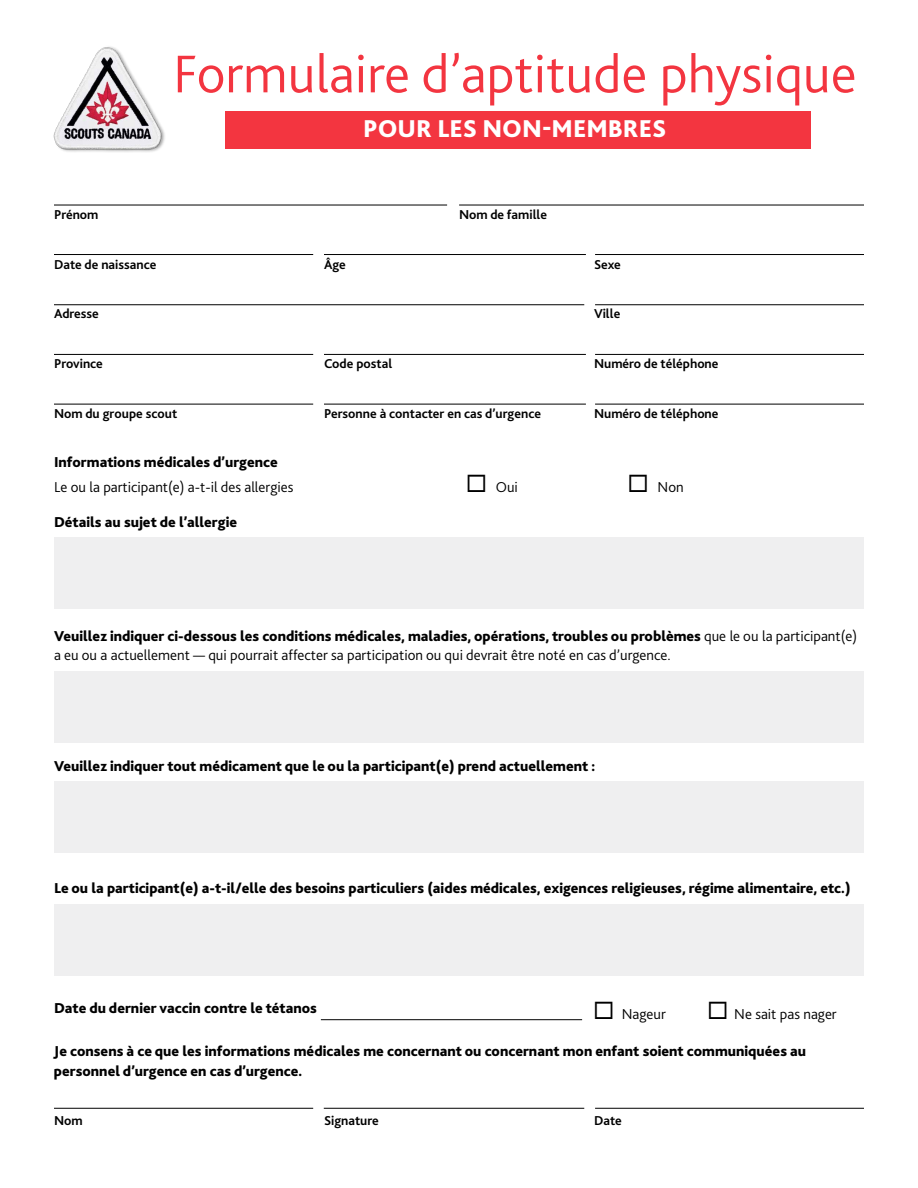
<style>
.page{position:relative;width:918px;height:1188px;background:#fff}
.page>*{position:absolute;margin:0;border:0;box-sizing:border-box;transform-origin:0 0}
.t1{font:300 55.5px "Bliss 2";color:#f33540}
.t2{font:800 25.5px "Bliss 2";color:#fff}
.t3{font:800 15px/19.5px "Bliss 2";color:#000}
.t4{font:300 15px/19.5px "Bliss 2";color:#000}
.t5{font:700 13.5px "Bliss 2";color:#000}
.s1{font-weight:800}
</style>
<div class="page">
<div style="left:226px;top:112px;width:585px;height:37px;background:#f33540"></div>
<img style="left:53px;top:46px;width:112px;height:106px">
<div style="left:54px;top:537px;width:810px;height:72px;background:#efeff0"></div>
<div style="left:54px;top:671px;width:810px;height:72px;background:#efeff0"></div>
<div style="left:54px;top:781px;width:810px;height:72px;background:#efeff0"></div>
<div style="left:54px;top:904px;width:810px;height:72px;background:#efeff0"></div>
<hr style="left:54px;top:205px;width:393px;height:1px;background:#000">
<hr style="left:54px;top:1108px;width:259px;height:1px;background:#000">
<hr style="left:324px;top:1108px;width:260px;height:1px;background:#000">
<hr style="left:459px;top:205px;width:405px;height:1px;background:#000">
<hr style="left:595px;top:1108px;width:269px;height:1px;background:#000">
<hr style="left:54px;top:254px;width:259px;height:1px;background:#000">
<hr style="left:324px;top:254px;width:262px;height:1px;background:#000">
<hr style="left:595px;top:254px;width:269px;height:1px;background:#000">
<hr style="left:54px;top:304px;width:530px;height:1px;background:#000">
<hr style="left:595px;top:304px;width:269px;height:1px;background:#000">
<hr style="left:54px;top:354px;width:259px;height:1px;background:#000">
<hr style="left:324px;top:354px;width:262px;height:1px;background:#000">
<hr style="left:595px;top:354px;width:269px;height:1px;background:#000">
<hr style="left:54px;top:404px;width:259px;height:1px;background:#000">
<hr style="left:324px;top:404px;width:262px;height:1px;background:#000">
<hr style="left:595px;top:404px;width:269px;height:1px;background:#000">
<hr style="left:321px;top:1019px;width:261px;height:1px;background:#000">
<h1 class="t1" style="left:173px;top:39px;width:685px">Formulaire d’aptitude physique</h1>
<h2 class="t2" style="left:363px;top:113px;width:305px">POUR LES NON-MEMBRES</h2>
<p class="t5" style="left:54px;top:206px;width:46px">Prénom</p>
<p class="t5" style="left:459px;top:206px;width:90px">Nom de famille</p>
<p class="t5" style="left:54px;top:256px;width:104px">Date de naissance</p>
<p class="t5" style="left:324px;top:256px;width:23px">Âge</p>
<p class="t5" style="left:594px;top:256px;width:28px">Sexe</p>
<p class="t5" style="left:54px;top:306px;width:46px">Adresse</p>
<p class="t5" style="left:594px;top:306px;width:28px">Ville</p>
<p class="t5" style="left:54px;top:355px;width:50px">Province</p>
<p class="t5" style="left:324px;top:355px;width:70px">Code postal</p>
<p class="t5" style="left:594px;top:355px;width:126px">Numéro de téléphone</p>
<p class="t5" style="left:324px;top:405px;width:219px">Personne à contacter en cas d’urgence</p>
<p class="t5" style="left:594px;top:405px;width:126px">Numéro de téléphone</p>
<p class="t5" style="left:54px;top:405px;width:125px">Nom du groupe scout</p>
<p class="t3" style="left:54px;top:452px;width:225px">Informations médicales d’urgence</p>
<p class="t4" style="left:54px;top:477px;width:241px">Le ou la participant(e) a-t-il des allergies</p>
<p class="t3" style="left:54px;top:512px;width:185px">Détails au sujet de l’allergie</p>
<p class="t4" style="left:466px;top:477px;width:54px">◻ Oui</p>
<p class="t4" style="left:628px;top:477px;width:58px">◻ Non</p>
<p class="t4" style="left:54px;top:626px;width:805px"><span class="s1">Veuillez indiquer ci-dessous les conditions médicales, maladies, opérations, troubles ou problèmes</span> que le ou la participant(e) a eu ou a actuellement — qui pourrait affecter sa participation ou qui devrait être noté en cas d’urgence.</p>
<p class="t3" style="left:54px;top:756px;width:543px">Veuillez indiquer tout médicament que le ou la participant(e) prend actuellement :</p>
<p class="t3" style="left:54px;top:878px;width:798px">Le ou la participant(e) a-t-il/elle des besoins particuliers (aides médicales, exigences religieuses, régime alimentaire, etc.)</p>
<p class="t3" style="left:54px;top:998px;width:264px">Date du dernier vaccin contre le tétanos</p>
<p class="t4" style="left:593px;top:1003px;width:74px">◻ Nageur</p>
<p class="t4" style="left:707px;top:1003px;width:131px">◻ Ne sait pas nager</p>
<p class="t3" style="left:54px;top:1041px;width:754px">Je consens à ce que les informations médicales me concernant ou concernant mon enfant soient communiquées au personnel d’urgence en cas d’urgence.</p>
<p class="t5" style="left:54px;top:1112px;width:30px">Nom</p>
<p class="t5" style="left:324px;top:1112px;width:56px">Signature</p>
<p class="t5" style="left:594px;top:1112px;width:29px">Date</p>
</div>
